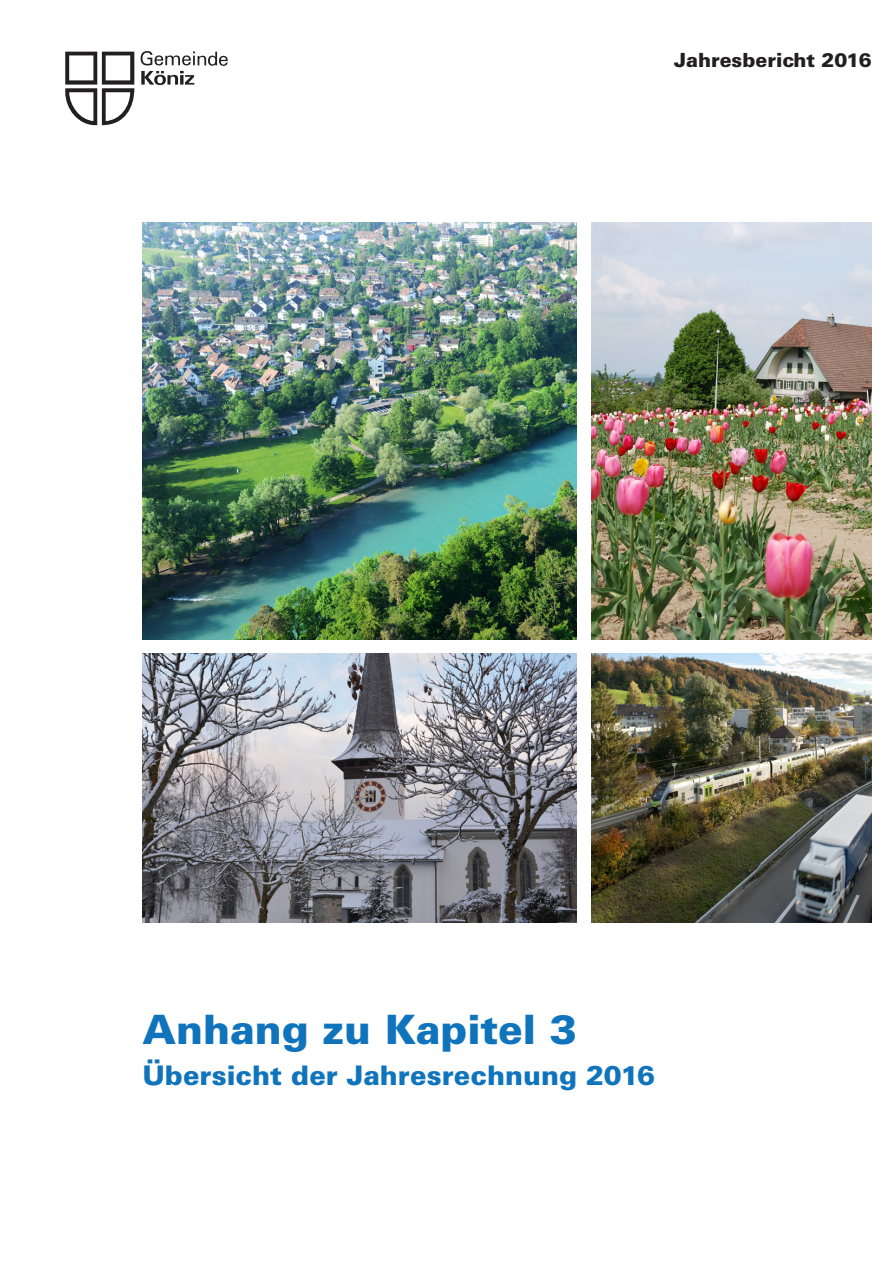
<style>
.page{position:relative;width:893px;height:1263px;background:#fff}
.page>*{position:absolute;margin:0;border:0;box-sizing:border-box;transform-origin:0 0}
.t1{font:900 40.5px "Univers LT";letter-spacing:-.005em;color:#1074bc}
.t2{font:900 27px "Univers LT";color:#1074bc}
.untertitel_2_black{font:900 19.5px "Univers LT";color:#231f20}
</style>
<div class="page">
<svg style="left:141px;top:51px;width:87px;height:34px"></svg>
<svg style="left:65px;top:52px;width:69px;height:73px"></svg>
<img style="left:142px;top:222px;width:435px;height:417px">
<img style="left:142px;top:653px;width:435px;height:270px">
<img style="left:591px;top:222px;width:281px;height:417px">
<img style="left:591px;top:653px;width:281px;height:270px">
<p class="untertitel_2_black" style="left:674px;top:47px;width:199px">Jahresbericht 2016</p>
<p class="t1" style="left:142px;top:1004px;width:436px">Anhang zu Kapitel 3</p>
<p class="t2" style="left:142px;top:1058px;width:514px">Übersicht der Jahresrechnung 2016</p>
</div>
